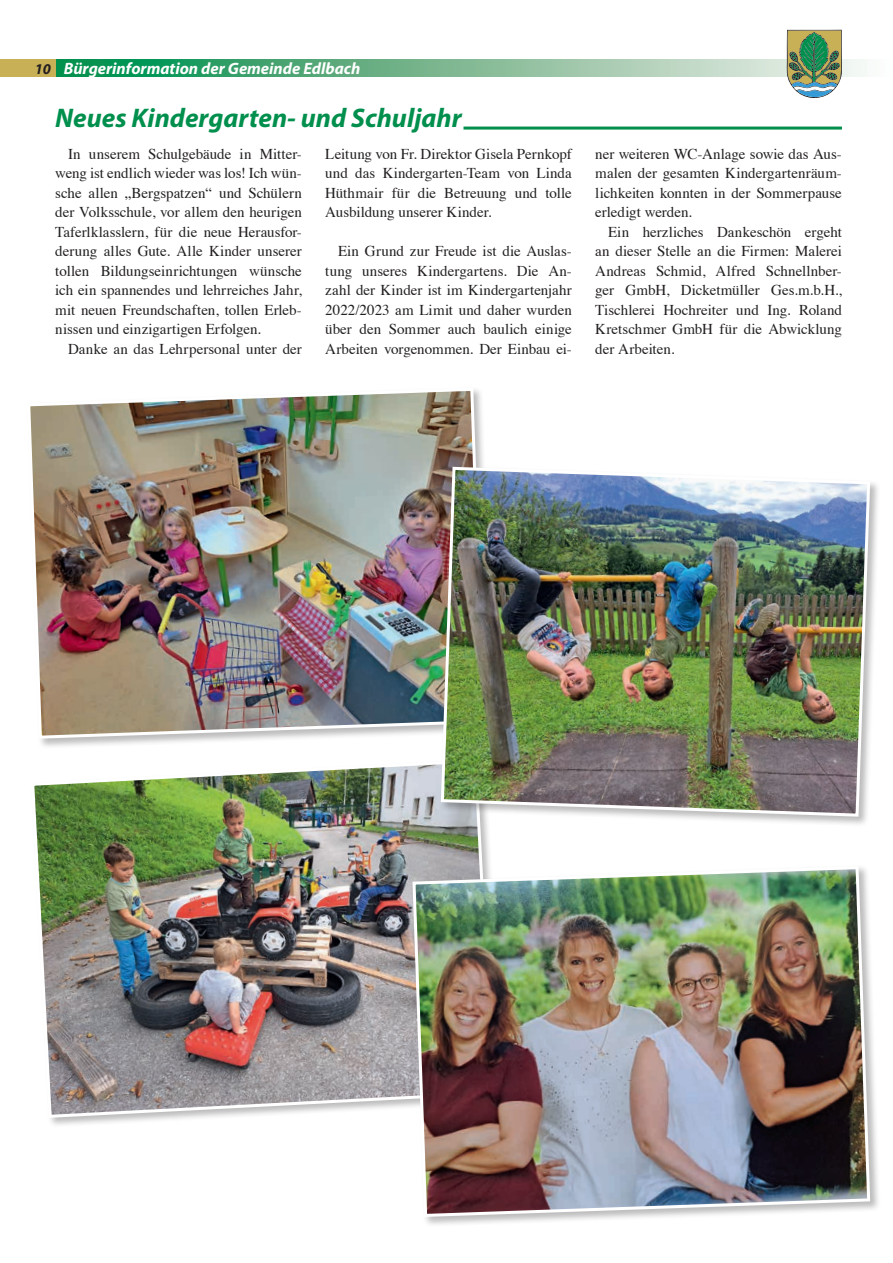
<style>
.page{position:relative;width:893px;height:1263px;background:#fff}
.page>*{position:absolute;margin:0;border:0;box-sizing:border-box;transform-origin:0 0}
.Überschrift_Edlbach{font:italic 700 27px "Myriad Pro";color:#008f4d}
.t1{font:italic 700 16.5px "Myriad Pro";color:#fff}
.t2{font:15px/19.5px "Times";color:#231f20;text-align:justify}
.s1{font-size:15px;color:#231f20}
</style>
<div class="page">
<svg style="left:55px;top:60px;width:809px;height:17px;background:#72b891"></svg>
<svg style="left:787px;top:30px;width:55px;height:68px;background:#7f9b73"></svg>
<div style="left:0;top:60px;width:55px;height:17px;background:#c8b057"></div>
<hr style="left:463px;top:127px;width:379px;height:3px;background:#008f4d">
<div style="left:26px;top:386px;width:470px;height:363px;background:#231f20;opacity:.3"></div>
<img style="left:26px;top:386px;width:460px;height:354px">
<div style="left:30px;top:758px;width:475px;height:370px;background:#231f20;opacity:.3"></div>
<img style="left:30px;top:758px;width:466px;height:361px">
<div style="left:439px;top:465px;width:442px;height:362px;background:#231f20;opacity:.3"></div>
<img style="left:439px;top:465px;width:433px;height:353px">
<div style="left:411px;top:865px;width:470px;height:362px;background:#231f20;opacity:.3"></div>
<img style="left:411px;top:864px;width:461px;height:354px">
<p class="t1" style="left:35px;top:58px;width:327px"><span class="s1">10</span> Bürgerinformation der Gemeinde Edlbach</p>
<p class="Überschrift_Edlbach" style="left:55px;top:100px;width:408px">Neues Kindergarten- und Schuljahr</p>
<p class="t2" style="left:55px;top:143px;width:248px;text-indent:13px">In unserem Schulgebäude in Mitter&shy;weng ist endlich wieder was los! Ich wün&shy;sche allen „Bergspatzen“ und Schülern der Volksschule, vor allem den heurigen Taferlklasslern, für die neue Herausfor&shy;derung alles Gute. Alle Kinder unserer tollen Bildungseinrichtungen wünsche ich ein spannendes und lehrreiches Jahr, mit neuen Freundschaften, tollen Erleb&shy;nissen und einzigartigen Erfolgen.</p>
<p class="t2" style="left:68px;top:338px;width:235px">Danke an das Lehrpersonal unter der</p>
<p class="t2" style="left:325px;top:143px;width:248px">Leitung von Fr. Direktor Gisela Pernkopf und das Kindergarten-Team von Linda Hüthmair für die Betreuung und tolle Ausbildung unserer Kinder.</p>
<p class="t2" style="left:325px;top:240px;width:248px;text-indent:13px">Ein Grund zur Freude ist die Auslas&shy;tung unseres Kindergartens. Die An&shy;zahl der Kinder ist im Kindergartenjahr 2022/2023 am Limit und daher wurden über den Sommer auch baulich einige Arbeiten vorgenommen. Der Einbau ei-</p>
<p class="t2" style="left:595px;top:143px;width:248px">ner weiteren WC-Anlage sowie das Aus&shy;malen der gesamten Kindergartenräum&shy;lichkeiten konnten in der Sommerpause erledigt werden.</p>
<p class="t2" style="left:595px;top:221px;width:248px;text-indent:13px">Ein herzliches Dankeschön ergeht an dieser Stelle an die Firmen: Malerei Andreas Schmid, Alfred Schnellnber&shy;ger GmbH, Dicketmüller Ges.m.b.H., Tischlerei Hochreiter und Ing. Roland Kretschmer GmbH für die Abwicklung der Arbeiten.</p>
</div>
